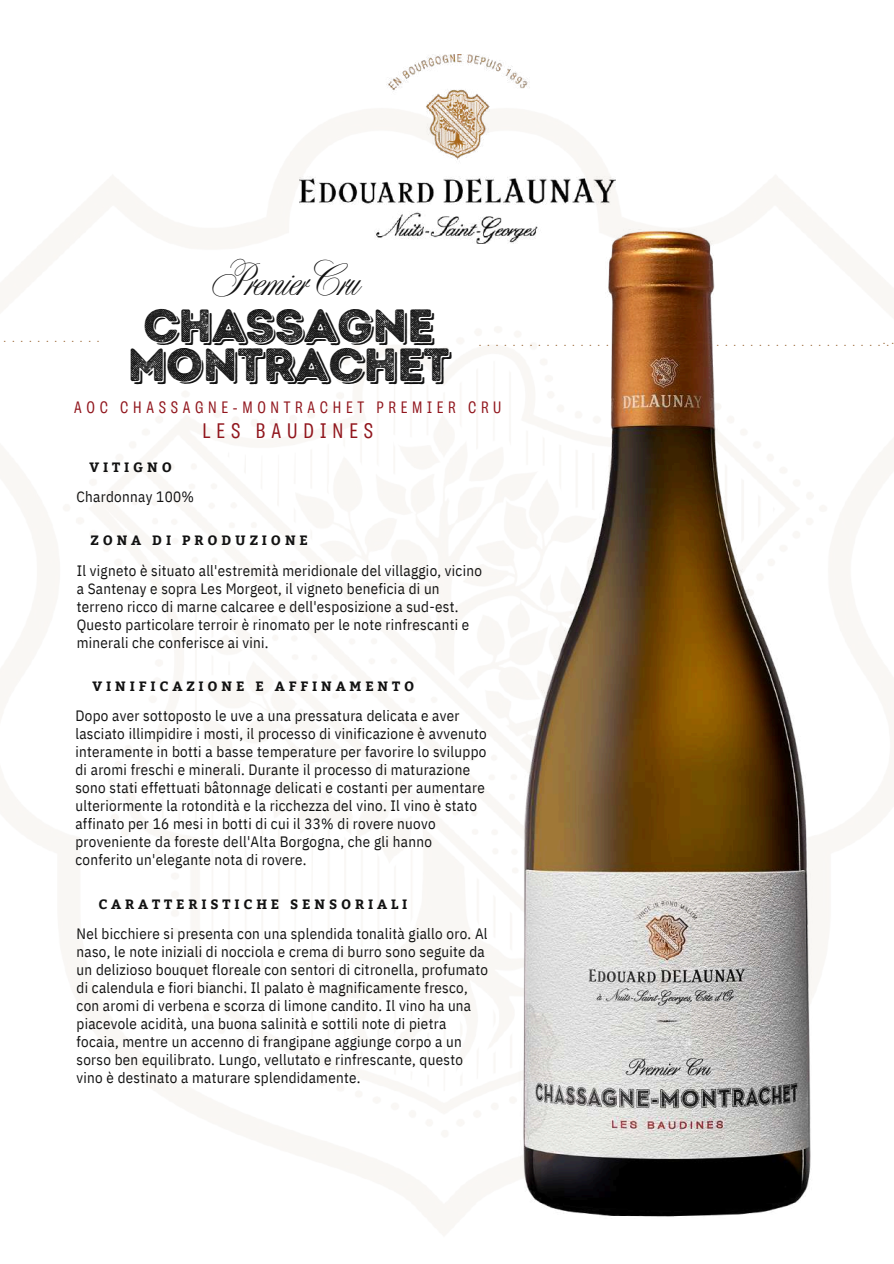
<style>
.page{position:relative;width:894px;height:1264px;background:#fff}
.page>*{position:absolute;margin:0;border:0;box-sizing:border-box;transform-origin:0 0}
.t1{font:47.85px "Symphony Pro";letter-spacing:-.01em;color:#121212}
.t2{font:46.5px/38.2px "Intro Rust H2 Base Shade";letter-spacing:-.01em;color:#121212;text-align:center}
.t3{font:21px "Body Grotesque Slim";letter-spacing:.285em;color:#91161d}
.t4{font:16.5px "Body Grotesque Slim";letter-spacing:.285em;color:#91161d}
.t5{font:15px/18px "IBM Plex Sans Cond";letter-spacing:.02em;color:#121212}
.t6{font:700 13.5px "Kadwa";letter-spacing:.285em;color:#121212}
.t7{font:500 9px "Montserrat";color:#935d28}
</style>
<div class="page">
<img style="left:0;top:144px;width:893px;height:1091px">
<img style="left:299px;top:54px;width:316px;height:189px">
<img style="left:512px;top:216px;width:305px;height:1002px">
<p class="t7" style="left:4px;top:333px;width:97px">............</p>
<h1 class="t1" style="left:215px;top:264px;width:147px">Premier Cru</h1>
<h2 class="t2" style="left:127px;top:307px;width:323px">CHASSAGNE<br>MONTRACHET</h2>
<p class="t7" style="left:882px;top:335px;width:12px">. .</p>
<p class="t7" style="left:479px;top:337px;width:411px">.................................................</p>
<p class="t4" style="left:74px;top:397px;width:428px">AOC CHASSAGNE-MONTRACHET PREMIER CRU</p>
<p class="t6" style="left:90px;top:459px;width:84px">VITIGNO</p>
<p class="t5" style="left:77px;top:487px;width:119px">Chardonnay 100%</p>
<h3 class="t3" style="left:202px;top:419px;width:172px">LES BAUDINES</h3>
<p class="t6" style="left:90px;top:532px;width:219px">ZONA DI PRODUZIONE</p>
<p class="t5" style="left:77px;top:561px;width:406px">Il vigneto è situato all'estremità meridionale del villaggio, vicino a Santenay e sopra Les Morgeot, il vigneto beneficia di un terreno ricco di marne calcaree e dell'esposizione a sud-est.<br>Questo particolare terroir è rinomato per le note rinfrescanti e minerali che conferisce ai vini.</p>
<p class="t6" style="left:92px;top:678px;width:323px">VINIFICAZIONE E AFFINAMENTO</p>
<p class="t5" style="left:75px;top:706px;width:412px">Dopo aver sottoposto le uve a una pressatura delicata e aver lasciato illimpidire i mosti, il processo di vinificazione è avvenuto interamente in botti a basse temperature per favorire lo sviluppo di aromi freschi e minerali. Durante il processo di maturazione sono stati effettuati bâtonnage delicati e costanti per aumentare ulteriormente la rotondità e la ricchezza del vino. Il vino è stato affinato per 16 mesi in botti di cui il 33% di rovere nuovo proveniente da foreste dell'Alta Borgogna, che gli hanno conferito un'elegante nota di rovere.</p>
<p class="t6" style="left:98px;top:896px;width:310px">CARATTERISTICHE SENSORIALI</p>
<p class="t5" style="left:77px;top:924px;width:413px">Nel bicchiere si presenta con una splendida tonalità giallo oro. Al naso, le note iniziali di nocciola e crema di burro sono seguite da un delizioso bouquet floreale con sentori di citronella, profumato di calendula e fiori bianchi. Il palato è magnificamente fresco, con aromi di verbena e scorza di limone candito. Il vino ha una piacevole acidità, una buona salinità e sottili note di pietra focaia, mentre un accenno di frangipane aggiunge corpo a un sorso ben equilibrato. Lungo, vellutato e rinfrescante, questo vino è destinato a maturare splendidamente.</p>
</div>
